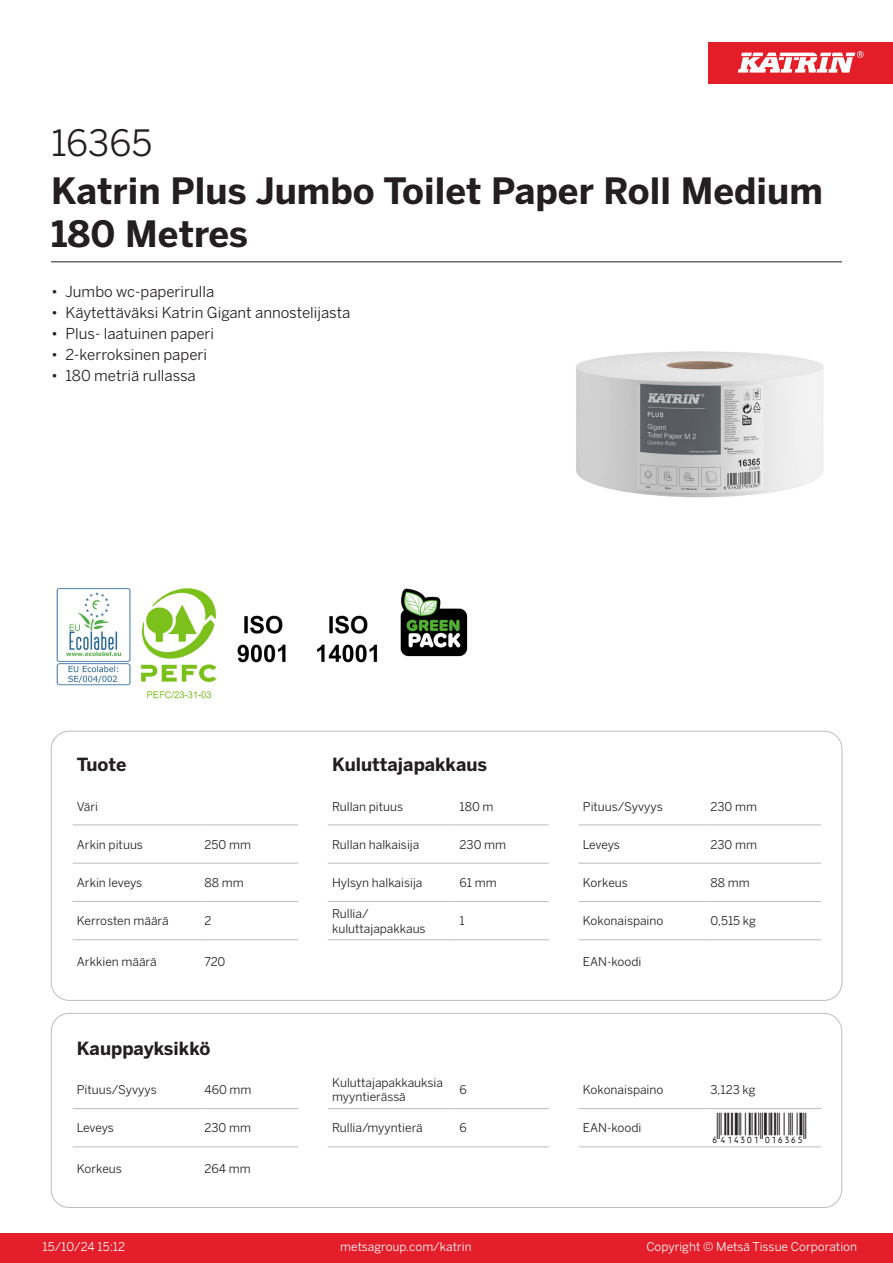
<style>
.page{position:relative;width:893px;height:1263px;background:#fff}
.page>*{position:absolute;margin:0;border:0;box-sizing:border-box;transform-origin:0 0}
.Product_Name{font:700 36px/43.2px "Benton Sans";color:#231f20}
.External_material_co{font:36px "Benton Sans";color:#231f20}
.T_EAN{font:30px "Viisas EAN Matala";color:#231f20}
.T_TableHeader{font:700 18px "Benton Sans";color:#231f20}
.MarketingBullets{font:15px "Benton Sans";color:#231f20}
.T_TableBody{font:12px/14.4px "Benton Sans";color:#231f20}
.t1{font:12px "Benton Sans";color:#fff}
</style>
<div class="page">
<div style="left:0;top:1233px;width:893px;height:30px;background:#e41e2b"></div>
<div style="left:708px;top:43px;width:185px;height:41px;background:#e31e28"></div>
<svg style="left:738px;top:51px;width:126px;height:22px"></svg>
<hr style="left:73px;top:825px;width:127px;height:1px;background:#bcbdc0">
<hr style="left:200px;top:825px;width:98px;height:1px;background:#bcbdc0">
<hr style="left:328px;top:825px;width:127px;height:1px;background:#bcbdc0">
<hr style="left:455px;top:825px;width:94px;height:1px;background:#bcbdc0">
<hr style="left:579px;top:825px;width:127px;height:1px;background:#bcbdc0">
<hr style="left:706px;top:825px;width:115px;height:1px;background:#bcbdc0">
<hr style="left:73px;top:863px;width:127px;height:1px;background:#bcbdc0">
<hr style="left:200px;top:863px;width:98px;height:1px;background:#bcbdc0">
<hr style="left:328px;top:863px;width:127px;height:1px;background:#bcbdc0">
<hr style="left:455px;top:863px;width:94px;height:1px;background:#bcbdc0">
<hr style="left:579px;top:863px;width:127px;height:1px;background:#bcbdc0">
<hr style="left:706px;top:863px;width:115px;height:1px;background:#bcbdc0">
<hr style="left:73px;top:901px;width:127px;height:1px;background:#bcbdc0">
<hr style="left:200px;top:901px;width:98px;height:1px;background:#bcbdc0">
<hr style="left:328px;top:901px;width:127px;height:1px;background:#bcbdc0">
<hr style="left:455px;top:901px;width:94px;height:1px;background:#bcbdc0">
<hr style="left:579px;top:901px;width:127px;height:1px;background:#bcbdc0">
<hr style="left:706px;top:901px;width:115px;height:1px;background:#bcbdc0">
<hr style="left:73px;top:939px;width:127px;height:1px;background:#bcbdc0">
<hr style="left:200px;top:939px;width:98px;height:1px;background:#bcbdc0">
<hr style="left:328px;top:939px;width:127px;height:1px;background:#bcbdc0">
<hr style="left:455px;top:939px;width:94px;height:1px;background:#bcbdc0">
<hr style="left:579px;top:939px;width:127px;height:1px;background:#bcbdc0">
<hr style="left:706px;top:939px;width:115px;height:1px;background:#bcbdc0">
<hr style="left:73px;top:1108px;width:127px;height:1px;background:#bcbdc0">
<hr style="left:200px;top:1108px;width:98px;height:1px;background:#bcbdc0">
<hr style="left:328px;top:1108px;width:127px;height:1px;background:#bcbdc0">
<hr style="left:455px;top:1108px;width:94px;height:1px;background:#bcbdc0">
<hr style="left:579px;top:1108px;width:127px;height:1px;background:#bcbdc0">
<hr style="left:706px;top:1108px;width:115px;height:1px;background:#bcbdc0">
<hr style="left:73px;top:1146px;width:127px;height:1px;background:#bcbdc0">
<hr style="left:200px;top:1146px;width:98px;height:1px;background:#bcbdc0">
<hr style="left:328px;top:1146px;width:127px;height:1px;background:#bcbdc0">
<hr style="left:455px;top:1146px;width:94px;height:1px;background:#bcbdc0">
<hr style="left:579px;top:1146px;width:127px;height:1px;background:#bcbdc0">
<hr style="left:706px;top:1146px;width:115px;height:1px;background:#bcbdc0">
<div style="left:51px;top:1013px;width:791px;height:195px;border:1px solid #bcbdc0;border-radius:18px"></div>
<img style="left:576px;top:351px;width:248px;height:147px">
<img style="left:56px;top:588px;width:75px;height:98px">
<img style="left:141px;top:588px;width:76px;height:111px">
<img style="left:237px;top:615px;width:49px;height:48px">
<img style="left:317px;top:615px;width:61px;height:48px">
<img style="left:400px;top:588px;width:68px;height:69px">
<hr style="left:51px;top:261px;width:791px;height:1px;background:#231f20">
<p class="External_material_co" style="left:51px;top:121px;width:103px">16365</p>
<p class="Product_Name" style="left:51px;top:170px;width:773px">Katrin Plus Jumbo Toilet Paper Roll Medium<br>180 Metres</p>
<p class="MarketingBullets" style="left:51px;top:282px;width:165px">• Jumbo wc-paperirulla</p>
<p class="MarketingBullets" style="left:51px;top:303px;width:301px">• Käytettäväksi Katrin Gigant annostelijasta</p>
<p class="MarketingBullets" style="left:51px;top:324px;width:165px">• Plus- laatuinen paperi</p>
<p class="MarketingBullets" style="left:51px;top:345px;width:158px">• 2-kerroksinen paperi</p>
<p class="MarketingBullets" style="left:51px;top:366px;width:146px">• 180 metriä rullassa</p>
<p class="T_TableHeader" style="left:77px;top:753px;width:51px">Tuote</p>
<p class="T_TableHeader" style="left:332px;top:753px;width:157px">Kuluttajapakkaus</p>
<p class="T_TableBody" style="left:77px;top:799px;width:23px">Väri</p>
<p class="T_TableBody" style="left:332px;top:799px;width:73px">Rullan pituus</p>
<p class="T_TableBody" style="left:460px;top:799px;width:35px">180 m</p>
<p class="T_TableBody" style="left:583px;top:799px;width:81px">Pituus/Syvyys</p>
<p class="T_TableBody" style="left:710px;top:799px;width:48px">230 mm</p>
<p class="T_TableBody" style="left:77px;top:837px;width:68px">Arkin pituus</p>
<p class="T_TableBody" style="left:204px;top:837px;width:48px">250 mm</p>
<p class="T_TableBody" style="left:332px;top:837px;width:89px">Rullan halkaisija</p>
<p class="T_TableBody" style="left:460px;top:837px;width:48px">230 mm</p>
<p class="T_TableBody" style="left:583px;top:837px;width:39px">Leveys</p>
<p class="T_TableBody" style="left:710px;top:837px;width:48px">230 mm</p>
<p class="T_TableBody" style="left:77px;top:875px;width:67px">Arkin leveys</p>
<p class="T_TableBody" style="left:204px;top:875px;width:41px">88 mm</p>
<p class="T_TableBody" style="left:332px;top:875px;width:92px">Hylsyn halkaisija</p>
<p class="T_TableBody" style="left:460px;top:875px;width:39px">61 mm</p>
<p class="T_TableBody" style="left:583px;top:875px;width:47px">Korkeus</p>
<p class="T_TableBody" style="left:710px;top:875px;width:41px">88 mm</p>
<p class="T_TableBody" style="left:77px;top:914px;width:93px">Kerrosten määrä</p>
<p class="T_TableBody" style="left:204px;top:914px;width:9px">2</p>
<p class="T_TableBody" style="left:332px;top:906px;width:38px">Rullia/</p>
<p class="T_TableBody" style="left:332px;top:921px;width:95px">kuluttajapakkaus</p>
<p class="T_TableBody" style="left:460px;top:914px;width:7px">1</p>
<p class="T_TableBody" style="left:583px;top:914px;width:82px">Kokonaispaino</p>
<p class="T_TableBody" style="left:710px;top:914px;width:47px">0,515 kg</p>
<p class="T_TableBody" style="left:77px;top:954px;width:81px">Arkkien määrä</p>
<p class="T_TableBody" style="left:204px;top:954px;width:22px">720</p>
<p class="T_TableBody" style="left:583px;top:954px;width:60px">EAN-koodi</p>
<p class="T_TableHeader" style="left:77px;top:1037px;width:135px">Kauppayksikkö</p>
<p class="T_TableBody" style="left:77px;top:1082px;width:81px">Pituus/Syvyys</p>
<p class="T_TableBody" style="left:204px;top:1082px;width:49px">460 mm</p>
<p class="T_TableBody" style="left:332px;top:1075px;width:112px">Kuluttajapakkauksia myyntierässä</p>
<p class="T_TableBody" style="left:460px;top:1082px;width:9px">6</p>
<p class="T_TableBody" style="left:583px;top:1082px;width:82px">Kokonaispaino</p>
<p class="T_TableBody" style="left:710px;top:1082px;width:47px">3,123 kg</p>
<p class="T_TableBody" style="left:77px;top:1121px;width:39px">Leveys</p>
<p class="T_TableBody" style="left:204px;top:1121px;width:48px">230 mm</p>
<p class="T_TableBody" style="left:332px;top:1121px;width:92px">Rullia/myyntierä</p>
<p class="T_TableBody" style="left:460px;top:1121px;width:9px">6</p>
<p class="T_TableBody" style="left:583px;top:1121px;width:60px">EAN-koodi</p>
<p class="T_EAN" style="left:710px;top:1112px;width:97px">*6414301016365*</p>
<p class="T_TableBody" style="left:77px;top:1161px;width:47px">Korkeus</p>
<p class="T_TableBody" style="left:204px;top:1161px;width:48px">264 mm</p>
<p class="t1" style="left:43px;top:1239px;width:84px">15/10/24 15:12</p>
<p class="t1" style="left:340px;top:1239px;width:133px">metsagroup.com/katrin</p>
<p class="t1" style="left:646px;top:1239px;width:212px">Copyright © Metsä Tissue Corporation</p>
</div>
